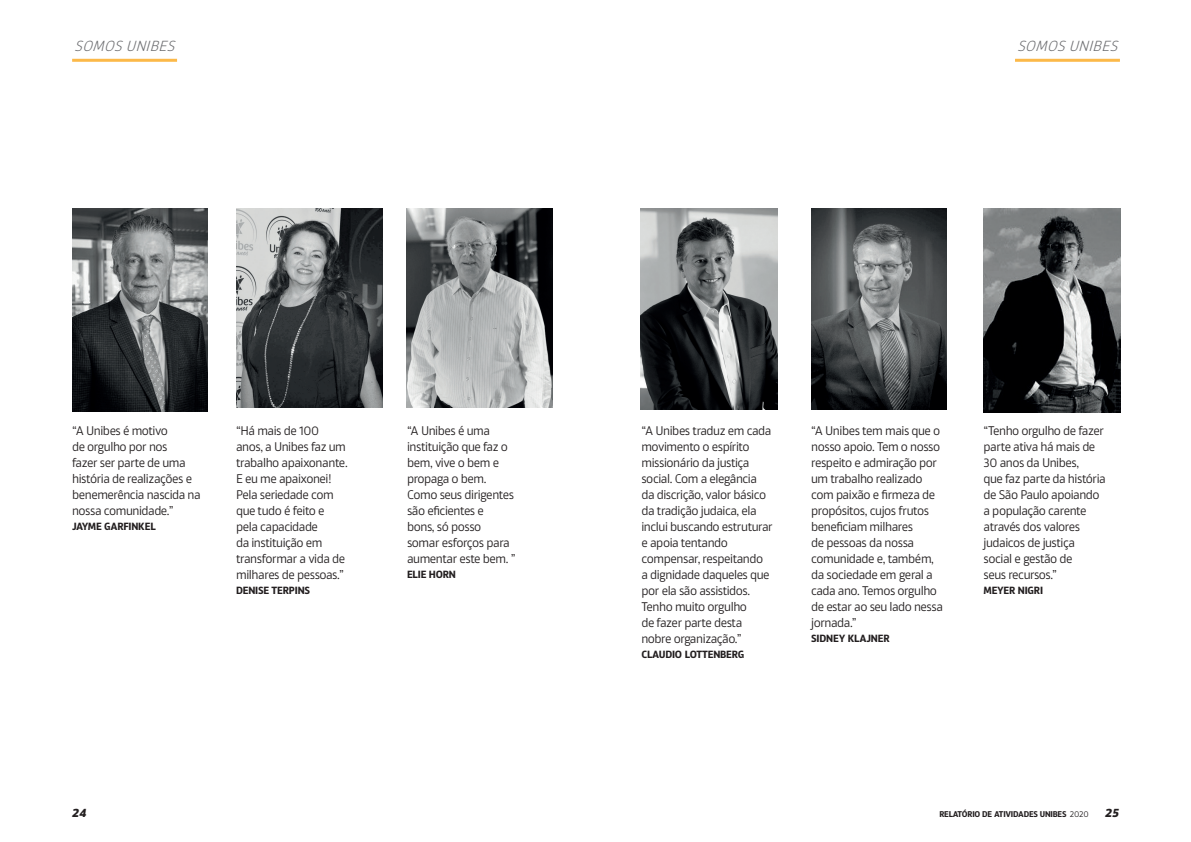
<style>
.page{position:relative;width:1191px;height:842px;background:#fff}
.page>*{position:absolute;margin:0;border:0;box-sizing:border-box;transform-origin:0 0}
.t1{font:italic 300 14px "Akwe Pro";color:#6c6d70}
.t2{font:italic 700 14px "Akwe Pro SC";color:#231f20}
.t3{font:12px/16px "Akwe Pro";letter-spacing:-.04em;color:#231f20}
.t4{font:700 10px "Akwe Pro";letter-spacing:-.02em;color:#231f20}
.t5{font:700 8px "Akwe Pro";letter-spacing:-.025em;color:#231f20}
.s1{font-weight:400}
.s2{font-family:"Akwe Pro SC";font-style:italic;font-size:14px}
</style>
<div class="page">
<hr style="left:72px;top:59px;width:105px;height:3px;background:#fcb949">
<img style="left:236px;top:208px;width:146px;height:200px">
<img style="left:406px;top:208px;width:147px;height:200px">
<img style="left:72px;top:208px;width:136px;height:204px">
<img style="left:641px;top:208px;width:136px;height:202px">
<img style="left:811px;top:208px;width:135px;height:202px">
<img style="left:983px;top:208px;width:137px;height:204px">
<hr style="left:1015px;top:59px;width:105px;height:3px;background:#fcb949">
<p class="t1" style="left:75px;top:35px;width:104px">SOMOS UNIBES</p>
<p class="t1" style="left:1017px;top:35px;width:104px">SOMOS UNIBES</p>
<p class="t3" style="left:72px;top:422px;width:130px">“A Unibes é motivo<br>de orgulho por nos<br>fazer ser parte de uma história de realizações e benemerência nascida na nossa comunidade.”</p>
<p class="t4" style="left:72px;top:518px;width:85px">JAYME GARFINKEL</p>
<p class="t3" style="left:236px;top:422px;width:113px">“Há mais de 100 anos, a Unibes faz um trabalho apaixonante.<br>E eu me apaixonei!<br>Pela seriedade com que tudo é feito e pela capacidade<br>da instituição em transformar a vida de milhares de pessoas.”</p>
<p class="t4" style="left:236px;top:582px;width:76px">DENISE TERPINS</p>
<p class="t3" style="left:407px;top:422px;width:102px">“A Unibes é uma instituição que faz o bem, vive o bem e propaga o bem.</p>
<p class="t3" style="left:407px;top:486px;width:110px">Como seus dirigentes são eficientes e<br>bons, só posso somar esforços para aumentar este bem. ”</p>
<p class="t4" style="left:407px;top:566px;width:50px">ELIE HORN</p>
<p class="t3" style="left:641px;top:422px;width:133px">“A Unibes traduz em cada movimento o espírito missionário da justiça social. Com a elegância da discrição, valor básico da tradição judaica, ela inclui buscando estruturar e apoia tentando compensar, respeitando<br>a dignidade daqueles que por ela são assistidos.<br>Tenho muito orgulho</p>
<p class="t3" style="left:641px;top:614px;width:102px">de fazer parte desta</p>
<p class="t3" style="left:641px;top:630px;width:102px">nobre organização.”</p>
<p class="t4" style="left:641px;top:646px;width:104px">CLAUDIO LOTTENBERG</p>
<p class="t3" style="left:811px;top:422px;width:133px">“A Unibes tem mais que o nosso apoio. Tem o nosso respeito e admiração por um trabalho realizado com paixão e firmeza de propósitos, cujos frutos beneficiam milhares<br>de pessoas da nossa comunidade e, também, da sociedade em geral a cada ano. Temos orgulho de estar ao seu lado nessa jornada.”</p>
<p class="t4" style="left:811px;top:630px;width:80px">SIDNEY KLAJNER</p>
<p class="t3" style="left:983px;top:422px;width:122px">“Tenho orgulho de fazer parte ativa há mais de<br>30 anos da Unibes,</p>
<p class="t3" style="left:983px;top:470px;width:124px">que faz parte da história de São Paulo apoiando a população carente através dos valores judaicos de justiça</p>
<p class="t3" style="left:983px;top:550px;width:90px">social e gestão de</p>
<p class="t3" style="left:983px;top:566px;width:75px">seus recursos.”</p>
<p class="t4" style="left:983px;top:582px;width:61px">MEYER NIGRI</p>
<p class="t2" style="left:72px;top:800px;width:16px">24</p>
<p class="t5" style="left:939px;top:807px;width:182px">RELATÓRIO DE ATIVIDADES UNIBES <span class="s1">2020</span> <span class="s2">25</span></p>
</div>
